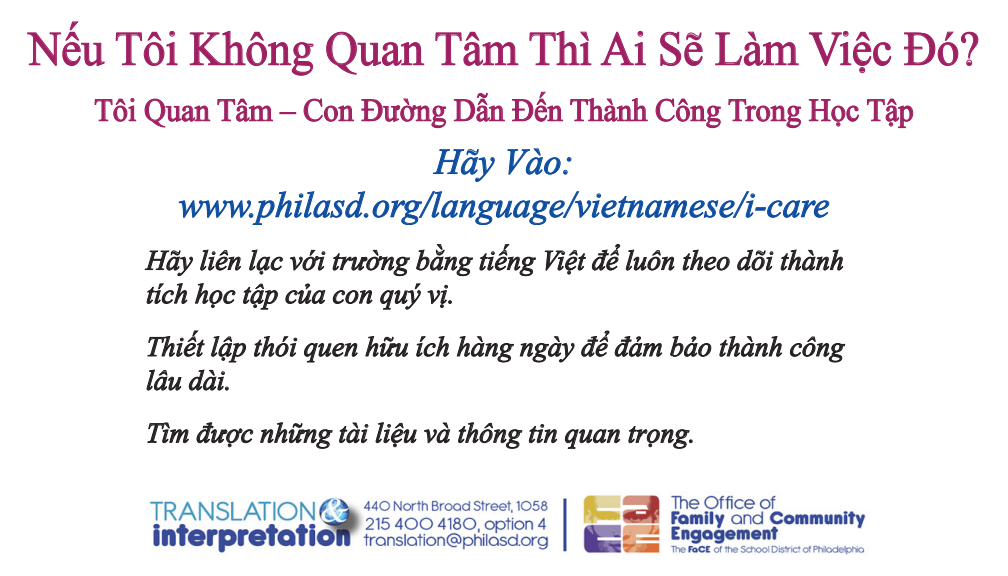
<style>
.page{position:relative;width:1008px;height:576px;background:#fff}
.page>*{position:absolute;margin:0;border:0;box-sizing:border-box;transform-origin:0 0}
.t1{font:48px "Times New Roman";color:#9e1f62;scale:.95 1}
.t2{font:italic 36px "Times New Roman";color:#0d4da1}
.t3{font:32px "Times New Roman";color:#9e1f62;scale:.95 1}
.t4{font:italic 28px "Times New Roman";color:#231f20}
</style>
<div class="page">
<svg style="left:27px;top:21px;width:78px;height:45px"></svg>
<svg style="left:115px;top:31px;width:63px;height:35px"></svg>
<svg style="left:189px;top:30px;width:125px;height:46px"></svg>
<svg style="left:326px;top:31px;width:99px;height:44px"></svg>
<svg style="left:435px;top:31px;width:84px;height:35px"></svg>
<svg style="left:529px;top:30px;width:63px;height:36px"></svg>
<svg style="left:600px;top:30px;width:46px;height:36px"></svg>
<svg style="left:660px;top:31px;width:43px;height:35px"></svg>
<svg style="left:715px;top:31px;width:84px;height:35px"></svg>
<svg style="left:808px;top:30px;width:84px;height:44px"></svg>
<svg style="left:904px;top:31px;width:75px;height:35px"></svg>
<svg style="left:94px;top:98px;width:202px;height:30px"></svg>
<svg style="left:303px;top:91px;width:611px;height:38px"></svg>
<svg style="left:433px;top:149px;width:62px;height:33px"></svg>
<svg style="left:507px;top:148px;width:65px;height:27px"></svg>
<svg style="left:178px;top:191px;width:652px;height:34px"></svg>
<svg style="left:544px;top:244px;width:300px;height:31px"></svg>
<svg style="left:144px;top:244px;width:392px;height:66px"></svg>
<svg style="left:146px;top:330px;width:700px;height:61px"></svg>
<svg style="left:147px;top:422px;width:546px;height:27px"></svg>
<img style="left:149px;top:495px;width:717px;height:60px">
<p class="t1" style="left:28px;top:16px;width:1003px">Nếu Tôi Không Quan Tâm Thì Ai Sẽ Làm Việc Đó?</p>
<p class="t3" style="left:94px;top:89px;width:864px">Tôi Quan Tâm – Con Đường Dẫn Đến Thành Công Trong Học Tập</p>
<p class="t2" style="left:435px;top:137px;width:140px">Hãy Vào:</p>
<p class="t2" style="left:179px;top:180px;width:652px">www.philasd.org/language/vietnamese/i-care</p>
<p class="t4" style="left:146px;top:241px;width:699px">Hãy liên lạc với trường bằng tiếng Việt để luôn theo dõi thành</p>
<p class="t4" style="left:146px;top:275px;width:310px">tích học tập của con quý vị.</p>
<p class="t4" style="left:146px;top:327px;width:700px">Thiết lập thói quen hữu ích hàng ngày để đảm bảo thành công</p>
<p class="t4" style="left:146px;top:361px;width:87px">lâu dài.</p>
<p class="t4" style="left:146px;top:414px;width:551px">Tìm được những tài liệu và thông tin quan trọng.</p>
</div>
